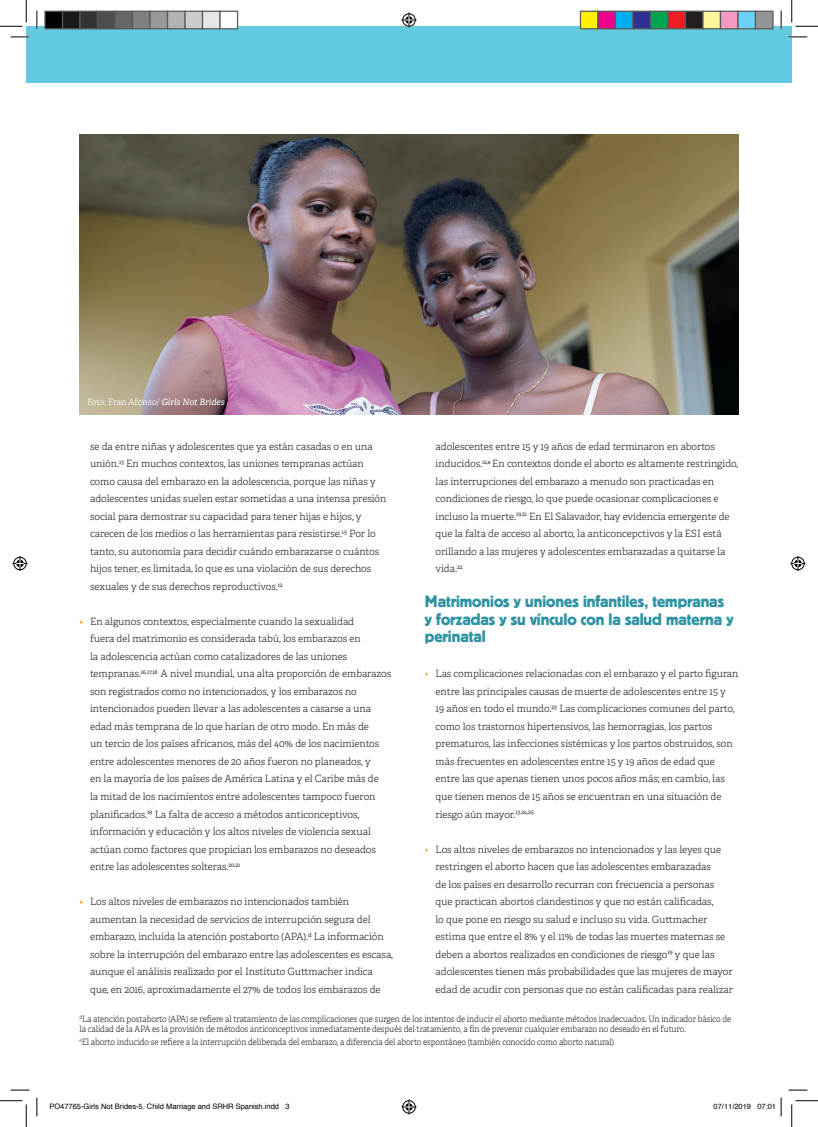
<style>
.page{position:relative;width:818px;height:1127px;background:#fff}
.page>*{position:absolute;margin:0;border:0;box-sizing:border-box;transform-origin:0 0}
.t1{font:17.5px/17.5px "Platz";letter-spacing:-.005em;color:#2f93a4}
.t2{font:300 10px/17.5px "Adelle";letter-spacing:-.005em;color:#2a2e30}
.t3{font:300 8.75px/9.6px "Adelle";letter-spacing:-.01em;color:#2a2e30;scale:.93 1}
.t4{font:300 8.75px "Adelle";letter-spacing:-.005em;color:#fff}
.t5{font:7.5px "Helvetica";color:#000}
.s1{font-weight:400;font-style:italic}
.s2{color:#faa631}
</style>
<div class="page">
<div style="left:26px;top:26px;width:766px;height:57px;background:#63cbe1"></div>
<img style="left:79px;top:134px;width:659px;height:280px">
<svg style="left:11px;top:36px;width:18px;height:2px"></svg>
<svg style="left:788px;top:36px;width:19px;height:2px"></svg>
<svg style="left:11px;top:1089px;width:18px;height:1px"></svg>
<svg style="left:788px;top:1089px;width:19px;height:1px"></svg>
<svg style="left:36px;top:11px;width:2px;height:18px"></svg>
<svg style="left:36px;top:1097px;width:2px;height:18px"></svg>
<svg style="left:780px;top:11px;width:2px;height:18px"></svg>
<svg style="left:0;top:0;width:27px;height:27px"></svg>
<svg style="left:0;top:1100px;width:27px;height:26px"></svg>
<svg style="left:791px;top:0;width:27px;height:27px"></svg>
<svg style="left:791px;top:1100px;width:27px;height:26px"></svg>
<svg style="left:401px;top:13px;width:15px;height:15px"></svg>
<svg style="left:401px;top:1099px;width:15px;height:15px"></svg>
<svg style="left:13px;top:556px;width:15px;height:15px"></svg>
<svg style="left:790px;top:556px;width:15px;height:15px"></svg>
<div style="left:45px;top:11px;width:18px;height:18px;background:#000"></div>
<div style="left:44px;top:11px;width:19px;height:18px;border:1px solid #595959"></div>
<div style="left:63px;top:11px;width:17px;height:18px;background:#1a1a1a"></div>
<div style="left:62px;top:11px;width:19px;height:18px;border:1px solid #595959"></div>
<div style="left:80px;top:11px;width:18px;height:18px;background:#333"></div>
<div style="left:79px;top:11px;width:19px;height:18px;border:1px solid #595959"></div>
<div style="left:98px;top:11px;width:17px;height:18px;background:#4d4d4d"></div>
<div style="left:97px;top:11px;width:19px;height:18px;border:1px solid #595959"></div>
<div style="left:115px;top:11px;width:18px;height:18px;background:#666"></div>
<div style="left:114px;top:11px;width:19px;height:18px;border:1px solid #595959"></div>
<div style="left:133px;top:11px;width:17px;height:18px;background:#808080"></div>
<div style="left:132px;top:11px;width:19px;height:18px;border:1px solid #595959"></div>
<div style="left:150px;top:11px;width:18px;height:18px;background:#999"></div>
<div style="left:149px;top:11px;width:19px;height:18px;border:1px solid #595959"></div>
<div style="left:168px;top:11px;width:17px;height:18px;background:#b3b3b3"></div>
<div style="left:167px;top:11px;width:19px;height:18px;border:1px solid #595959"></div>
<div style="left:185px;top:11px;width:18px;height:18px;background:#ccc"></div>
<div style="left:184px;top:11px;width:19px;height:18px;border:1px solid #595959"></div>
<div style="left:203px;top:11px;width:17px;height:18px;background:#e6e6e6"></div>
<div style="left:202px;top:11px;width:19px;height:18px;border:1px solid #595959"></div>
<div style="left:220px;top:11px;width:18px;height:18px;background:#fff"></div>
<div style="left:219px;top:11px;width:19px;height:18px;border:1px solid #595959"></div>
<div style="left:580px;top:11px;width:18px;height:18px;background:#fff101"></div>
<div style="left:580px;top:11px;width:18px;height:18px;border:1px solid #595959"></div>
<div style="left:598px;top:11px;width:17px;height:18px;background:#ed028c"></div>
<div style="left:597px;top:11px;width:19px;height:18px;border:1px solid #595959"></div>
<div style="left:615px;top:11px;width:18px;height:18px;background:#00aeef"></div>
<div style="left:615px;top:11px;width:18px;height:18px;border:1px solid #595959"></div>
<div style="left:633px;top:11px;width:17px;height:18px;background:#2e3092"></div>
<div style="left:632px;top:11px;width:19px;height:18px;border:1px solid #595959"></div>
<div style="left:650px;top:11px;width:18px;height:18px;background:#00a54f"></div>
<div style="left:650px;top:11px;width:18px;height:18px;border:1px solid #595959"></div>
<div style="left:668px;top:11px;width:17px;height:18px;background:#ee1d23"></div>
<div style="left:667px;top:11px;width:19px;height:18px;border:1px solid #595959"></div>
<div style="left:685px;top:11px;width:18px;height:18px;background:#231f20"></div>
<div style="left:685px;top:11px;width:18px;height:18px;border:1px solid #595959"></div>
<div style="left:703px;top:11px;width:17px;height:18px;background:#fff79a"></div>
<div style="left:702px;top:11px;width:19px;height:18px;border:1px solid #595959"></div>
<div style="left:720px;top:11px;width:18px;height:18px;background:#f499c2"></div>
<div style="left:720px;top:11px;width:18px;height:18px;border:1px solid #595959"></div>
<div style="left:738px;top:11px;width:17px;height:18px;background:#6bcff6"></div>
<div style="left:737px;top:11px;width:19px;height:18px;border:1px solid #595959"></div>
<div style="left:755px;top:11px;width:18px;height:18px;background:#939598"></div>
<div style="left:755px;top:11px;width:18px;height:18px;border:1px solid #595959"></div>
<svg style="left:780px;top:1097px;width:2px;height:18px"></svg>
<p class="t4" style="left:87px;top:396px;width:139px">Foto: Fran Afonso/ <span class="s1">Girls Not Brides</span></p>
<p class="t2" style="left:90px;top:437px;width:298px">se da entre niñas y adolescentes que ya están casadas o en una unión.<sup>13</sup> En muchos contextos, las uniones tempranas actúan como causa del embarazo en la adolescencia, porque las niñas y adolescentes unidas suelen estar sometidas a una intensa presión social para demostrar su capacidad para tener hijas e hijos, y carecen de los medios o las herramientas para resistirse.<sup>15</sup> Por lo tanto, su autonomía para decidir cuándo embarazarse o cuántos hijos tener, es limitada, lo que es una violación de sus derechos sexuales y de sus derechos reproductivos.<sup>12</sup></p>
<p class="t2" style="left:90px;top:612px;width:303px;text-indent:-11px"><span class="s2">•</span> En algunos contextos, especialmente cuando la sexualidad<br>fuera del matrimonio es considerada tabú, los embarazos en<br>la adolescencia actúan como catalizadores de las uniones tempranas.<sup>16,17,18</sup> A nivel mundial, una alta proporción de embarazos son registrados como no intencionados, y los embarazos no intencionados pueden llevar a las adolescentes a casarse a una edad más temprana de lo que harían de otro modo. En más de<br>un tercio de los países africanos, más del 40% de los nacimientos entre adolescentes menores de 20 años fueron no planeados, y<br>en la mayoría de los países de América Latina y el Caribe más de<br>la mitad de los nacimientos entre adolescentes tampoco fueron planificados.<sup>19</sup> La falta de acceso a métodos anticonceptivos, información y educación y los altos niveles de violencia sexual actúan como factores que propician los embarazos no deseados entre las adolescentes solteras.<sup>20,21</sup></p>
<p class="t2" style="left:90px;top:892px;width:304px;text-indent:-11px"><span class="s2">•</span> Los altos niveles de embarazos no intencionados también aumentan la necesidad de servicios de interrupción segura del embarazo, incluida la atención postaborto (APA).<sup>d</sup> La información sobre la interrupción del embarazo entre las adolescentes es escasa, aunque el análisis realizado por el Instituto Guttmacher indica que, en 2016, aproximadamente el 27% de todos los embarazos de</p>
<p class="t2" style="left:435px;top:437px;width:304px">adolescentes entre 15 y 19 años de edad terminaron en abortos inducidos.<sup>12,e</sup> En contextos donde el aborto es altamente restringido, las interrupciones del embarazo a menudo son practicadas en condiciones de riesgo, lo que puede ocasionar complicaciones e incluso la muerte.<sup>19,21</sup> En El Salavador, hay evidencia emergente de que la falta de acceso al aborto, la anticoncepctivos y la ESI está orillando a las mujeres y adolescentes embarazadas a quitarse la vida.<sup>22</sup></p>
<h1 class="t1" style="left:425px;top:592px;width:310px">Matrimonios y uniones infantiles, tempranas y forzadas y su vínculo con la salud materna y perinatal</h1>
<p class="t2" style="left:435px;top:665px;width:304px;text-indent:-11px"><span class="s2">•</span> Las complicaciones relacionadas con el embarazo y el parto figuran entre las principales causas de muerte de adolescentes entre 15 y<br>19 años en todo el mundo.<sup>23</sup> Las complicaciones comunes del parto, como los trastornos hipertensivos, las hemorragias, los partos prematuros, las infecciones sistémicas y los partos obstruidos, son más frecuentes en adolescentes entre 15 y 19 años de edad que entre las que apenas tienen unos pocos años más; en cambio, las que tienen menos de 15 años se encuentran en una situación de riesgo aún mayor.<sup>13,24,25</sup></p>
<p class="t2" style="left:436px;top:840px;width:299px;text-indent:-11px"><span class="s2">•</span> Los altos niveles de embarazos no intencionados y las leyes que restringen el aborto hacen que las adolescentes embarazadas<br>de los países en desarrollo recurran con frecuencia a personas que practican abortos clandestinos y que no están calificadas,<br>lo que pone en riesgo su salud e incluso su vida. Guttmacher estima que entre el 8% y el 11% de todas las muertes maternas se deben a abortos realizados en condiciones de riesgo<sup>19</sup> y que las adolescentes tienen más probabilidades que las mujeres de mayor edad de acudir con personas que no están calificadas para realizar</p>
<p class="t3" style="left:79px;top:1014px;width:702px"><sup>d</sup>La atención postaborto (APA) se refiere al tratamiento de las complicaciones que surgen de los intentos de inducir el aborto mediante métodos inadecuados. Un indicador básico de la calidad de la APA es la provisión de métodos anticonceptivos inmediatamente después del tratamiento, a fin de prevenir cualquier embarazo no deseado en el futuro.</p>
<p class="t3" style="left:79px;top:1036px;width:576px"><sup>e</sup>El aborto inducido se refiere a la interrupción deliberada del embarazo, a diferencia del aborto espontáneo (también conocido como aborto natural)</p>
<p class="t5" style="left:49px;top:1100px;width:242px">PO47765-Girls Not Brides-5. Child Marriage and SRHR Spanish.indd 3</p>
<p class="t5" style="left:713px;top:1100px;width:64px">07/11/2019 07:01</p>
</div>
